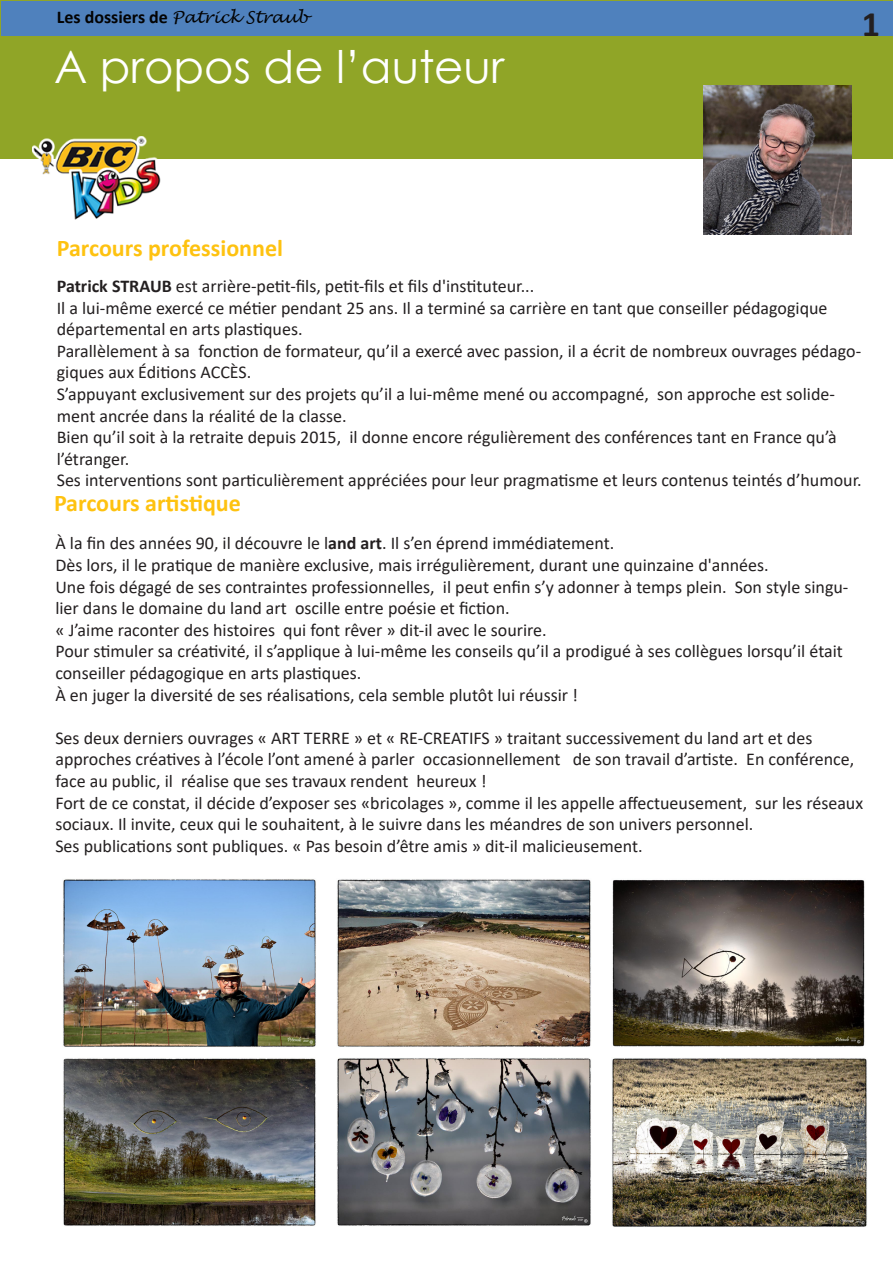
<style>
.page{position:relative;width:893px;height:1263px;background:#fff}
.page>*{position:absolute;margin:0;border:0;box-sizing:border-box;transform-origin:0 0}
.t1{font:45px "Century Gothic";color:#fff}
.t2{font:700 36px "Calibri";color:#231f20}
.t3{font:700 24px "Calibri";color:#fec210}
.t4{font:18px/21.6px "Calibri";color:#231f20}
.t5{font:700 18px "Calibri";color:#030303}
.s1{font-family:"Lucida Handwriting";font-weight:400;font-style:italic;font-size:16.5px}
.s2{font-weight:700}
</style>
<div class="page">
<div style="left:0;top:0;width:893px;height:159px;background:#90a527"></div>
<div style="left:1px;top:1px;width:891px;height:34px;background:#4f81bd"></div>
<img style="left:33px;top:137px;width:128px;height:83px">
<img style="left:704px;top:86px;width:148px;height:148px">
<img style="left:337px;top:879px;width:254px;height:168px">
<img style="left:63px;top:879px;width:253px;height:168px">
<img style="left:612px;top:880px;width:253px;height:167px">
<img style="left:63px;top:1058px;width:253px;height:168px">
<img style="left:337px;top:1058px;width:254px;height:168px">
<img style="left:611px;top:1058px;width:256px;height:169px">
<p class="t5" style="left:57px;top:4px;width:253px">Les dossiers de <span class="s1">Patrick Straub</span></p>
<p class="t2" style="left:862px;top:-2px;width:20px">1</p>
<p class="t1" style="left:54px;top:35px;width:452px">A propos de l’auteur</p>
<p class="t3" style="left:57px;top:231px;width:228px">Parcours professionnel</p>
<p class="t4" style="left:57px;top:275px;width:479px"><span class="s2">Patrick STRAUB</span> est arrière-petit-fils, petit-fils et fils d'instituteur...</p>
<p class="t4" style="left:57px;top:296px;width:772px">Il a lui-même exercé ce métier pendant 25 ans. Il a terminé sa carrière en tant que conseiller pédagogique départemental en arts plastiques.</p>
<p class="t4" style="left:57px;top:340px;width:806px">Parallèlement à sa fonction de formateur, qu’il a exercé avec passion, il a écrit de nombreux ouvrages pédago&shy;giques aux Éditions ACCÈS.</p>
<p class="t4" style="left:57px;top:383px;width:780px">S’appuyant exclusivement sur des projets qu’il a lui-même mené ou accompagné, son approche est solide&shy;ment ancrée dans la réalité de la classe.</p>
<p class="t4" style="left:57px;top:426px;width:782px">Bien qu’il soit à la retraite depuis 2015, il donne encore régulièrement des conférences tant en France qu’à l’étranger.</p>
<p class="t4" style="left:57px;top:469px;width:806px">Ses interventions sont particulièrement appréciées pour leur pragmatisme et leurs contenus teintés d’humour.</p>
<p class="t3" style="left:54px;top:486px;width:188px">Parcours artistique</p>
<p class="t4" style="left:55px;top:532px;width:561px">À la fin des années 90, il découvre le l<span class="s2">and art</span>. Il s’en éprend immédiatement.</p>
<p class="t4" style="left:55px;top:554px;width:715px">Dès lors, il le pratique de manière exclusive, mais irrégulièrement, durant une quinzaine d'années.</p>
<p class="t4" style="left:55px;top:575px;width:795px">Une fois dégagé de ses contraintes professionnelles, il peut enfin s’y adonner à temps plein. Son style singu&shy;lier dans le domaine du land art oscille entre poésie et fiction.</p>
<p class="t4" style="left:55px;top:618px;width:493px">« J’aime raconter des histoires qui font rêver » dit-il avec le sourire.</p>
<p class="t4" style="left:55px;top:640px;width:789px">Pour stimuler sa créativité, il s’applique à lui-même les conseils qu’il a prodigué à ses collègues lorsqu’il était conseiller pédagogique en arts plastiques.</p>
<p class="t4" style="left:55px;top:683px;width:524px">À en juger la diversité de ses réalisations, cela semble plutôt lui réussir !</p>
<p class="t4" style="left:55px;top:726px;width:800px">Ses deux derniers ouvrages « ART TERRE » et « RE-CREATIFS » traitant successivement du land art et des approches créatives à l’école l’ont amené à parler occasionnellement de son travail d’artiste. En conférence, face au public, il réalise que ses travaux rendent heureux !</p>
<p class="t4" style="left:55px;top:791px;width:809px">Fort de ce constat, il décide d’exposer ses «bricolages », comme il les appelle affectueusement, sur les réseaux sociaux. Il invite, ceux qui le souhaitent, à le suivre dans les méandres de son univers personnel.</p>
<p class="t4" style="left:55px;top:834px;width:589px">Ses publications sont publiques. « Pas besoin d’être amis » dit-il malicieusement.</p>
</div>
